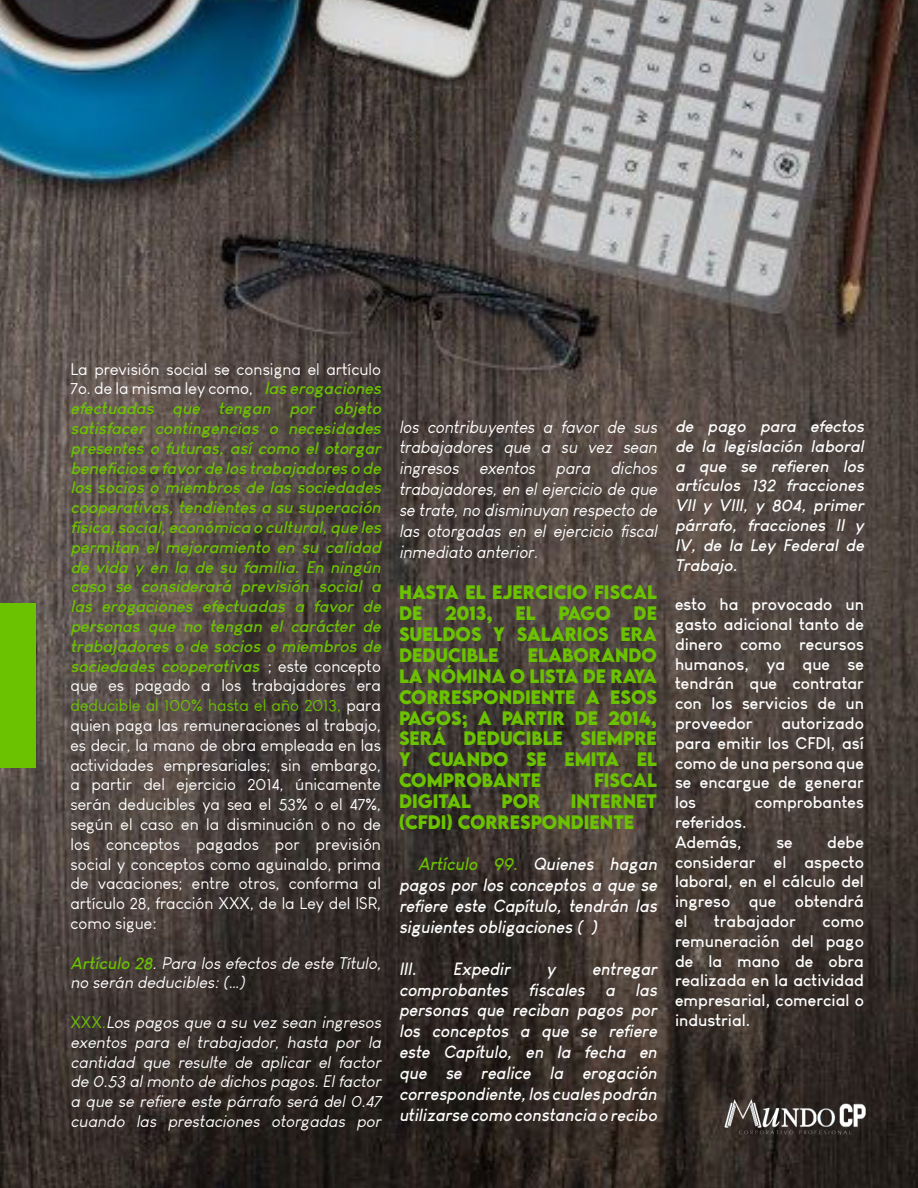
<style>
.page{position:relative;width:918px;height:1188px;background:#fff}
.page>*{position:absolute;margin:0;border:0;box-sizing:border-box;transform-origin:0 0}
.t1{font:italic 700 17.4px/20.9px "Louis George Cafe";color:#fff;text-align:justify;scale:.95 1}
.t2{font:700 17.4px/20.9px "LEMONMILK";color:#6bc200;text-align:justify;scale:.95 1}
.t3{font:italic 17.4px/20.9px "Louis George Cafe";color:#fff;text-align:justify;scale:.95 1}
.t4{font:italic 700 16.5px/19.8px "Louis George Cafe";color:#6bc200}
.t5{font:700 16.5px/19.8px "Louis George Cafe";color:#fff;text-align:justify}
.t6{font:italic 16.5px/19.8px "Louis George Cafe";color:#fff}
.t7{font:italic 700 16.5px/19.8px "Louis George Cafe";color:#fff;text-align:justify}
.s1{font-weight:400;font-style:normal;color:#fff}
.s2{font-weight:400;font-style:normal}
.s3{font-weight:700;color:#6bc200}
.s4{font-style:normal;color:#6bc200}
.s5{color:#6bc200}
.s6{font-size:16.5px}
</style>
<div class="page">
<img style="left:0;top:0;width:918px;height:1188px">
<div style="left:0;top:603px;width:36px;height:165px;background:#6bc200"></div>
<img style="left:701px;top:1071px;width:180px;height:89px">
<p class="t4" style="left:70px;top:358px;width:316px"><span class="s1">La previsión social se consigna el artículo 7o. de la misma ley como,</span> “las erogaciones efectuadas que tengan por objeto satisfacer contingencias o necesidades presentes o futuras, así como el otorgar beneficios a favorde los trabajadores o de los socios o miembros de las sociedades cooperativas,tendientes a su superación física,social,económica o cultural,que les permitan el mejoramiento en su calidad de vida y en la de su familia. En ningún caso se considerará previsión social a las erogaciones efectuadas a favor de personas que no tengan el carácter de trabajadores o de socios o miembros de sociedades cooperativas <span class="s1">; e s t e c o n c e p t o que es pagado a los trabajadores era </span><span class="s2">deducible al 100% hasta el año 2013,</span> <span class="s1">para quien paga las remuneraciones al trabajo, es decir, la mano de obra empleada en las actividades empresariales; sin embargo, a partir del ejercicio 2014, únicamente serán deducibles ya sea el 53% o el 47%, según el caso en la disminución o no de los conceptos pagados por previsión social y conceptos como aguinaldo, prima de vacaciones; entre otros, conforma al artículo 28, fracción XXX, de la Ley del ISR, como sigue:</span></p>
<p class="t6" style="left:70px;top:953px;width:316px"><span class="s3">Artículo 28</span>. Para los efectos de este Título, no serán deducibles:(…)</p>
<p class="t6" style="left:70px;top:1012px;width:316px;text-align:justify"><span class="s4">X X X</span> <span class="s5">.</span>Los pagos que a su vez sean ingresos exentos para el trabajador, hasta por la cantidad que resulte de aplicar el factor de 0.53 almonto de dichos pagos.Elfactor a que se refiere este párrafo será del 0.47 cuando las prestaciones otorgadas por</p>
<p class="t3" style="left:399px;top:416px;width:277px">los contribuyentes a favor de sus trabajadores que a su vez sean ingresos exentos para dichos trabajadores, en el ejercicio de que se trate,no disminuyan respecto de las otorgadas en el ejercicio fiscal inmediato anterior.</p>
<p class="t2" style="left:399px;top:582px;width:273px">HASTA EL EJERCICIO FISCAL<br>DE</p>
<p class="t2" style="left:445px;top:603px;width:51px">2013,</p>
<p class="t2" style="left:515px;top:603px;width:23px">EL</p>
<p class="t2" style="left:559px;top:603px;width:56px">PAGO</p>
<p class="t2" style="left:399px;top:603px;width:273px;text-indent:235px">DE SUELDOS Y SALARIOS ERA DEDUCIBLE</p>
<p class="t2" style="left:399px;top:645px;width:273px;text-indent:129px">ELABORANDO LA NÓMINA O LISTA DE RAYA CORRESPONDIENTE A ESOS PAGOS; A PARTIR DE 2014, SERÁ DEDUCIBLE SIEMPRE Y CUANDO SE EMITA EL COMPROBANTE</p>
<p class="t2" style="left:594px;top:770px;width:68px">FISCAL</p>
<p class="t2" style="left:399px;top:791px;width:77px">DIGITAL</p>
<p class="t2" style="left:502px;top:791px;width:42px">POR</p>
<p class="t2" style="left:571px;top:791px;width:92px">INTERNET</p>
<p class="t2" style="left:399px;top:812px;width:20px">(CFD</p>
<p class="t2" style="left:441px;top:812px;width:205px">I) CORRESPONDIENTE</p>
<p class="t1" style="left:399px;top:853px;width:277px;text-indent:19px"><span class="s5">Artículo 99.</span> Quienes hagan pagos por los conceptos a que se refiere este Capítulo, tendrán las siguientes obligaciones ( )</p>
<p class="t1" style="left:399px;top:958px;width:24px">III.</p>
<p class="t1" style="left:453px;top:958px;width:66px">Expedir</p>
<p class="t1" style="left:547px;top:958px;width:15px">y</p>
<p class="t1" style="left:399px;top:958px;width:277px;text-indent:193px">entregar comprobantes fiscales a las personas que reciban pagos por los conceptos a que se refiere este Capítulo, en la fecha en que se realice la erogación correspondiente,los cuales podrán utilizarse como constancia <span class="s6">o recibo</span></p>
<p class="t7" style="left:675px;top:416px;width:194px">de pago para efectos de la legislación laboral a que se refieren los artículos 132 fracciones VII y VIII, y 804, primer párrafo, fracciones II y IV, de la Ley Federal de Trabajo.</p>
<p class="t5" style="left:675px;top:594px;width:191px">esto ha provocado un gasto adicional tanto de dinero como recursos humanos, ya que se tendrán que contratar con los servicios de un proveedor</p>
<p class="t5" style="left:675px;top:713px;width:191px;text-indent:106px">autorizado para emitir los CFDI, así como de una persona que se encargue de generar los</p>
<p class="t5" style="left:755px;top:792px;width:111px">comprobantes</p>
<p class="t5" style="left:675px;top:812px;width:73px">referidos.</p>
<p class="t5" style="left:675px;top:832px;width:69px">Además,</p>
<p class="t5" style="left:776px;top:832px;width:18px">se</p>
<p class="t5" style="left:675px;top:832px;width:191px;text-indent:152px">debe considerar el aspecto laboral, en el cálculo del ingreso que obtendrá el</p>
<p class="t5" style="left:714px;top:911px;width:83px">trabajador</p>
<p class="t5" style="left:675px;top:911px;width:190px;text-indent:147px">como remuneración del pago de la mano de obra realizada en la actividad empresarial, comercial o industrial.</p>
</div>
